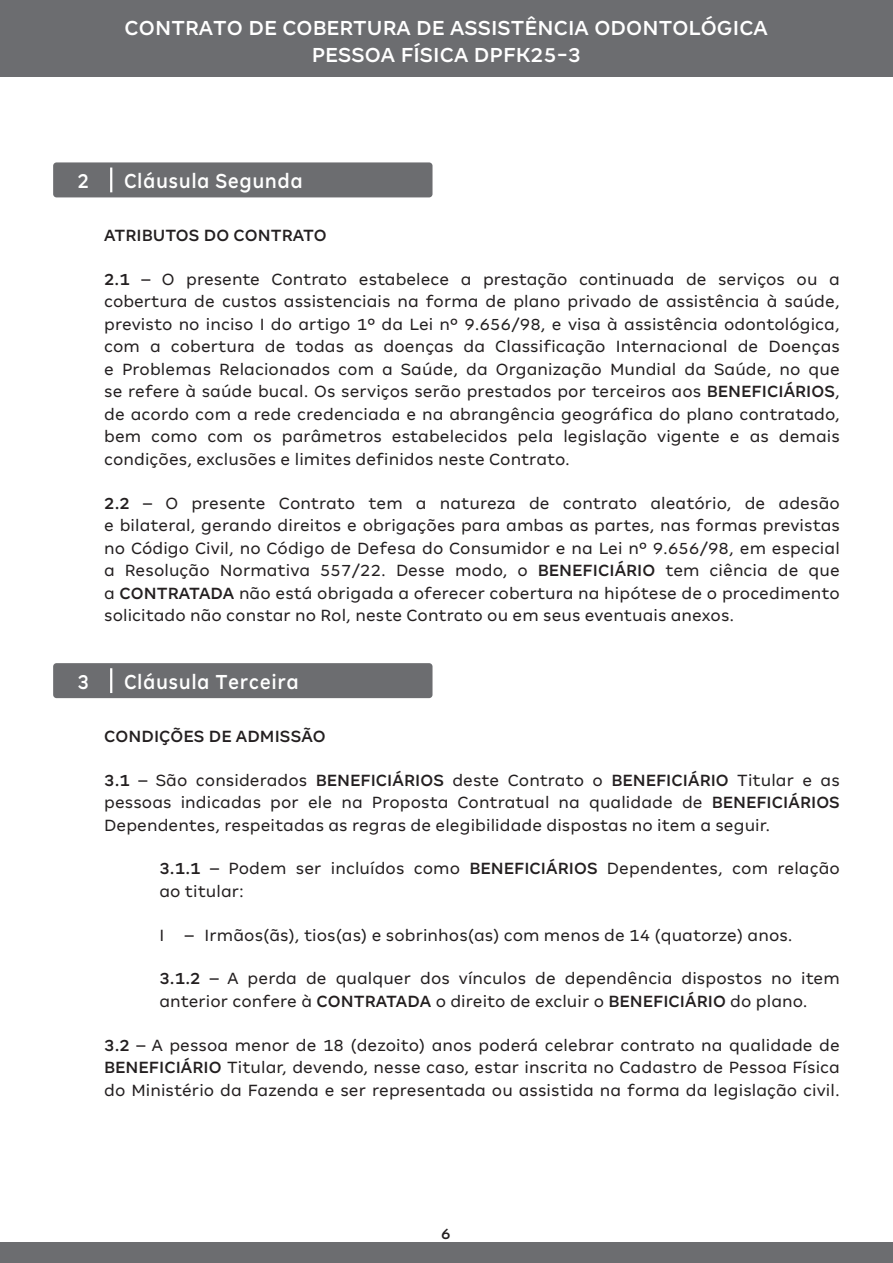
<style>
.page{position:relative;width:893px;height:1263px;background:#fff}
.page>*{position:absolute;margin:0;border:0;box-sizing:border-box;transform-origin:0 0}
.t1{font:500 22.5px/27px "Amil Typeface";letter-spacing:.005em;color:#fff;text-align:center}
.t2{font:500 22.5px "Amil Typeface";letter-spacing:.025em;color:#fff;scale:.9 1}
.t3{font:500 22.5px "Amil Typeface";letter-spacing:.005em;color:#fff;scale:.9 1}
.t4{font:18px/22.5px "Amil Typeface";letter-spacing:.005em;color:#231f20;text-align:justify}
.t5{font:500 18px "Amil Typeface";letter-spacing:.005em;color:#231f20}
.t6{font:500 16.5px "Amil Typeface";color:#231f20}
.s1{font-weight:500}
</style>
<div class="page">
<div style="left:0;top:1243px;width:893px;height:20px;background:#6c6d70"></div>
<div style="left:0;top:0;width:893px;height:76px;background:#6c6d70"></div>
<div style="left:53px;top:162px;width:379px;height:35px;background:#6c6d70;border-radius:3px"></div>
<hr style="left:110px;top:168px;width:2px;height:24px;background:#fff">
<div style="left:53px;top:663px;width:379px;height:35px;background:#6c6d70;border-radius:3px"></div>
<hr style="left:110px;top:668px;width:2px;height:25px;background:#fff">
<p class="t1" style="left:125px;top:14px;width:645px">CONTRATO DE COBERTURA DE ASSISTÊNCIA ODONTOLÓGICA<br>PESSOA FÍSICA DPFK25-3</p>
<p class="t3" style="left:77px;top:167px;width:15px">2</p>
<p class="t2" style="left:124px;top:167px;width:200px">Cláusula Segunda</p>
<p class="t5" style="left:104px;top:225px;width:224px">ATRIBUTOS DO CONTRATO</p>
<p class="t4" style="left:104px;top:268px;width:737px"><span class="s1">2.1</span> – O presente Contrato estabelece a prestação continuada de serviços ou a cobertura de custos assistenciais na forma de plano privado de assistência à saúde, previsto no inciso I do artigo 1º da Lei nº 9.656/98, e visa à assistência odontológica, com a cobertura de todas as doenças da Classificação Internacional de Doenças e Problemas Relacionados com a Saúde, da Organização Mundial da Saúde, no que se refere à saúde bucal. Os serviços serão prestados por terceiros aos <span class="s1">BENEFICIÁRIOS</span>, de acordo com a rede credenciada e na abrangência geográfica do plano contratado, bem como com os parâmetros estabelecidos pela legislação vigente e as demais condições, exclusões e limites definidos neste Contrato.</p>
<p class="t4" style="left:104px;top:492px;width:737px"><span class="s1">2.2</span> – O presente Contrato tem a natureza de contrato aleatório, de adesão e bilateral, gerando direitos e obrigações para ambas as partes, nas formas previstas no Código Civil, no Código de Defesa do Consumidor e na Lei nº 9.656/98, em especial a Resolução Normativa 557/22. Desse modo, o <span class="s1">BENEFICIÁRIO</span> tem ciência de que a <span class="s1">CONTRATADA</span> não está obrigada a oferecer cobertura na hipótese de o procedimento solicitado não constar no Rol, neste Contrato ou em seus eventuais anexos.</p>
<p class="t3" style="left:77px;top:668px;width:15px">3</p>
<p class="t2" style="left:124px;top:668px;width:196px">Cláusula Terceira</p>
<p class="t5" style="left:104px;top:725px;width:223px">CONDIÇÕES DE ADMISSÃO</p>
<p class="t4" style="left:104px;top:768px;width:737px"><span class="s1">3.1</span> – São considerados <span class="s1">BENEFICIÁRIOS</span> deste Contrato o <span class="s1">BENEFICIÁRIO</span> Titular e as pessoas indicadas por ele na Proposta Contratual na qualidade de <span class="s1">BENEFICIÁRIOS </span>Dependentes, respeitadas as regras de elegibilidade dispostas no item a seguir.</p>
<p class="t4" style="left:159px;top:857px;width:682px"><span class="s1">3.1.1</span> – Podem ser incluídos como <span class="s1">BENEFICIÁRIOS</span> Dependentes, com relação ao titular:</p>
<p class="t4" style="left:159px;top:923px;width:635px">I – Irmãos(ãs), tios(as) e sobrinhos(as) com menos de 14 (quatorze) anos.</p>
<p class="t4" style="left:159px;top:967px;width:682px"><span class="s1">3.1.2</span> – A perda de qualquer dos vínculos de dependência dispostos no item anterior confere à <span class="s1">CONTRATADA</span> o direito de excluir o <span class="s1">BENEFICIÁRIO</span> do plano.</p>
<p class="t4" style="left:104px;top:1033px;width:737px"><span class="s1">3.2</span> – A pessoa menor de 18 (dezoito) anos poderá celebrar contrato na qualidade de <span class="s1">BENEFICIÁRIO</span> Titular, devendo, nesse caso, estar inscrita no Cadastro de Pessoa Física do Ministério da Fazenda e ser representada ou assistida na forma da legislação civil.</p>
<p class="t6" style="left:441px;top:1224px;width:11px">6</p>
</div>
